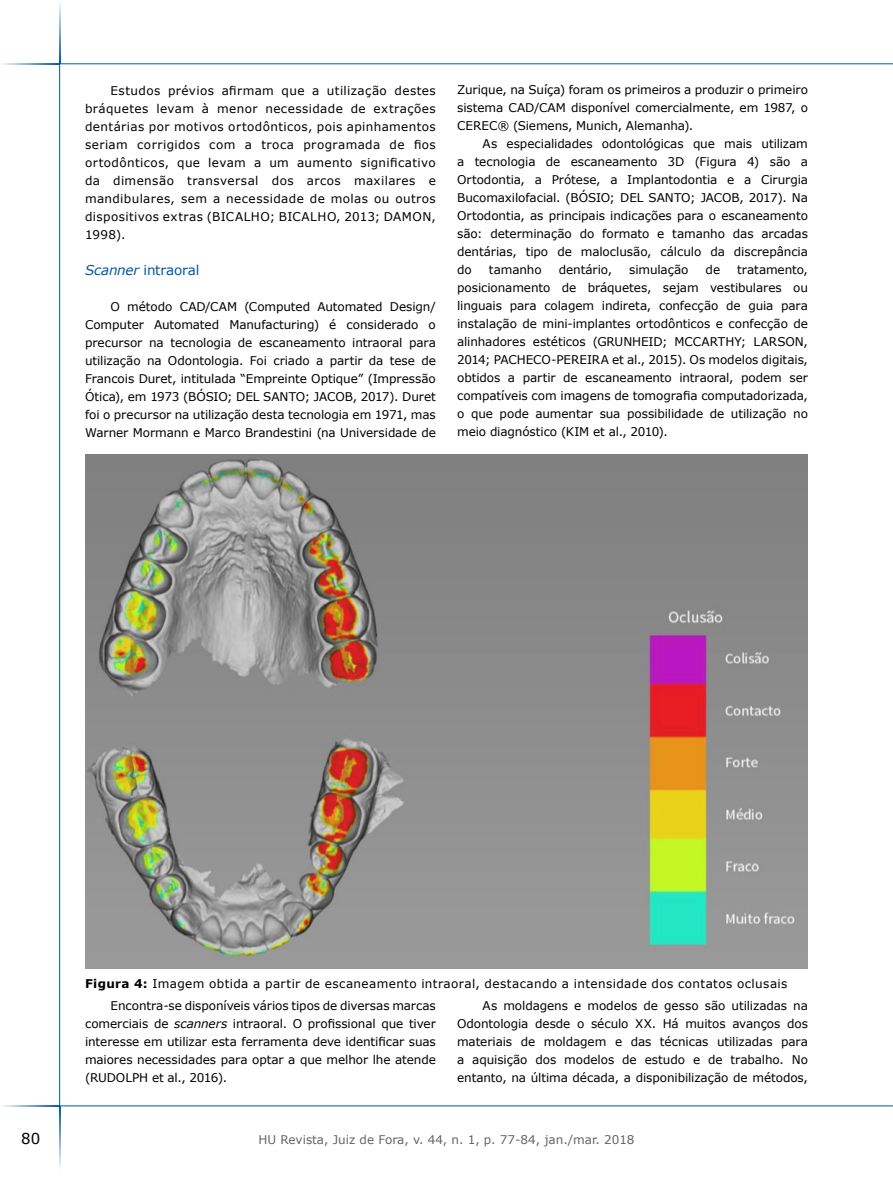
<style>
.page{position:relative;width:893px;height:1191px;background:#fff}
.page>*{position:absolute;margin:0;border:0;box-sizing:border-box;transform-origin:0 0}
.t1{font:15px "Verdana";color:#000}
.t2{font:13.5px "Verdana";letter-spacing:-.02em;color:#0356a4}
.t3{font:12px/18px "Verdana";letter-spacing:-.005em;color:#010000;text-align:justify}
.t4{font:12px/22.4px "Verdana";letter-spacing:.03em;color:#010000}
.t5{font:12px "Verdana";color:#636466}
.s1{font-style:italic}
.s2{font-weight:700}
</style>
<div class="page">
<hr style="left:59px;top:63px;width:1px;height:1043px;background:#0356a4">
<hr style="left:60px;top:63px;width:833px;height:1px;background:#0356a4">
<hr style="left:60px;top:1105px;width:833px;height:1px;background:#0356a4">
<hr style="left:59px;top:1106px;width:1px;height:63px;background:#0356a4">
<hr style="left:0;top:1105px;width:59px;height:1px;background:#0356a4">
<hr style="left:59px;top:0;width:1px;height:63px;background:#0356a4">
<hr style="left:0;top:63px;width:59px;height:1px;background:#0356a4">
<img style="left:85px;top:454px;width:723px;height:514px">
<p class="t3" style="left:85px;top:81px;width:352px;text-indent:26px">Estudos prévios afirmam que a utilização destes bráquetes levam à menor necessidade de extrações dentárias por motivos ortodônticos, pois apinhamentos seriam corrigidos com a troca programada de fios ortodônticos, que levam a um aumento significativo da dimensão transversal dos arcos maxilares e mandibulares, sem a necessidade de molas ou outros dispositivos extras (BICALHO; BICALHO, 2013; DAMON, 1998).</p>
<p class="t2" style="left:85px;top:261px;width:116px"><span class="s1">Scanner</span> intraoral</p>
<p class="t3" style="left:85px;top:297px;width:352px;text-indent:26px">O método CAD/CAM (Computed Automated Design/ Computer Automated Manufacturing) é considerado o precursor na tecnologia de escaneamento intraoral para utilização na Odontologia. Foi criado a partir da tese de Francois Duret, intitulada “Empreinte Optique” (Impressão Ótica), em 1973 (BÓSIO; DEL SANTO; JACOB, 2017). Duret foi o precursor na utilização desta tecnologia em 1971, mas Warner Mormann e Marco Brandestini (na Universidade de</p>
<p class="t3" style="left:457px;top:81px;width:352px">Zurique, na Suíça) foram os primeiros a produzir o primeiro sistema CAD/CAM disponível comercialmente, em 1987, o CEREC® (Siemens, Munich, Alemanha).</p>
<p class="t3" style="left:457px;top:135px;width:352px;text-indent:26px">As especialidades odontológicas que mais utilizam a tecnologia de escaneamento 3D (Figura 4) são a Ortodontia, a Prótese, a Implantodontia e a Cirurgia Bucomaxilofacial. (BÓSIO; DEL SANTO; JACOB, 2017). Na Ortodontia, as principais indicações para o escaneamento são: determinação do formato e tamanho das arcadas dentárias, tipo de maloclusão, cálculo da discrepância do</p>
<p class="t3" style="left:489px;top:261px;width:54px">tamanho</p>
<p class="t3" style="left:559px;top:261px;width:55px">dentário,</p>
<p class="t3" style="left:629px;top:261px;width:61px">simulação</p>
<p class="t3" style="left:706px;top:261px;width:16px">de</p>
<p class="t3" style="left:457px;top:261px;width:352px;text-indent:280px">tratamento, posicionamento de bráquetes, sejam vestibulares ou linguais para colagem indireta, confecção de guia para instalação de mini-implantes ortodônticos e confecção de alinhadores estéticos (GRUNHEID; MCCARTHY; LARSON, 2014; PACHECO-PEREIRA et al., 2015). Os modelos digitais, obtidos a partir de escaneamento intraoral, podem ser compatíveis com imagens de tomografia computadorizada, o que pode aumentar sua possibilidade de utilização no meio diagnóstico (KIM et al., 2010).</p>
<p class="t4" style="left:483px;top:971px;width:327px;text-indent:-398px"><span class="s2">Figura 4:</span> Imagem obtida a partir de escaneamento intraoral, destacando a intensidade dos contatos oclusais<br>As moldagens e modelos de gesso são utilizadas na</p>
<p class="t3" style="left:457px;top:1014px;width:352px">Odontologia desde o século XX. Há muitos avanços dos materiais de moldagem e das técnicas utilizadas para a aquisição dos modelos de estudo e de trabalho. No entanto, na última década, a disponibilização de métodos,</p>
<p class="t3" style="left:85px;top:996px;width:352px;text-indent:26px">Encontra-se disponíveis vários tipos de diversas marcas comerciais de <span class="s1">scanners</span> intraoral. O profissional que tiver interesse em utilizar esta ferramenta deve identificar suas maiores necessidades para optar a que melhor lhe atende (RUDOLPH et al., 2016).</p>
<p class="t1" style="left:21px;top:1128px;width:21px">80</p>
<p class="t5" style="left:258px;top:1131px;width:378px">HU Revista, Juiz de Fora, v. 44, n. 1, p. 77-84, jan./mar. 2018</p>
</div>
